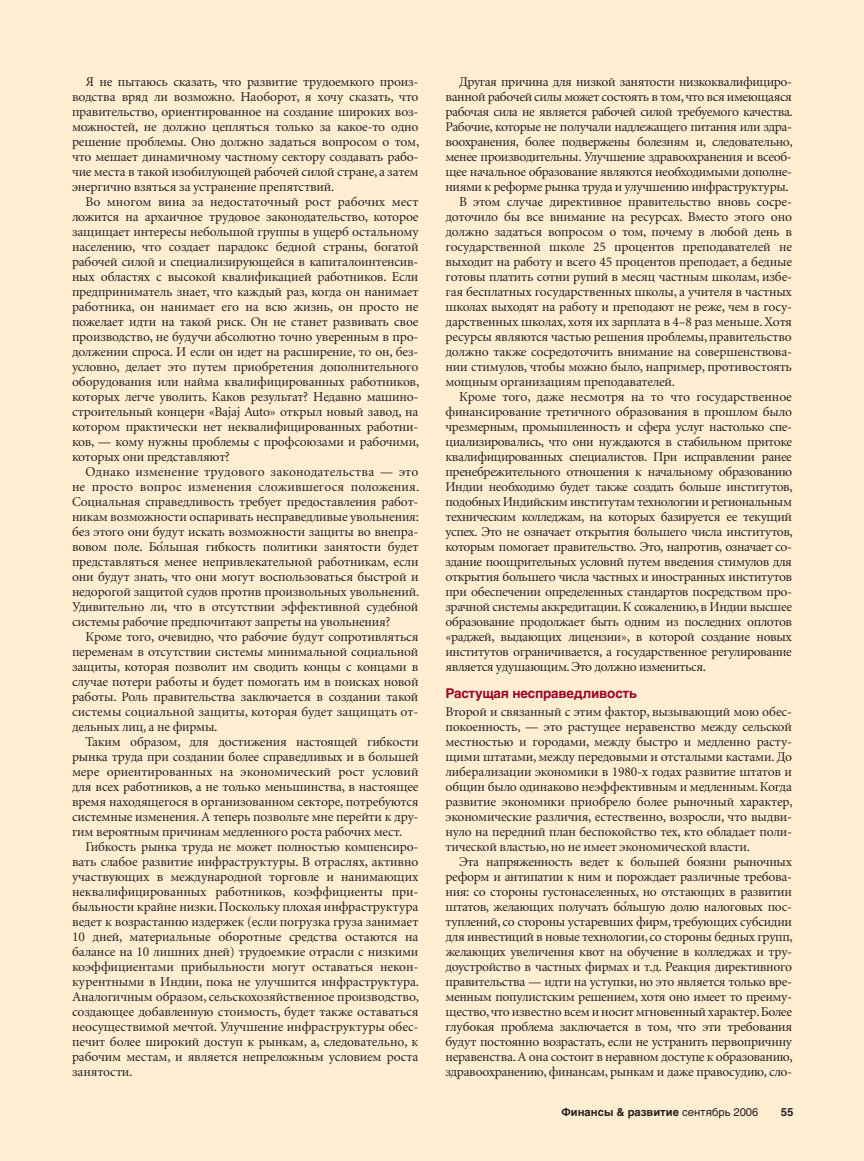
<style>
.page{position:relative;width:864px;height:1161px;background:#fff}
.page>*{position:absolute;margin:0;border:0;box-sizing:border-box;transform-origin:0 0}
.t1{font:13.5px/15px "Minion Cyr";letter-spacing:-.025em;color:#231f20;text-align:justify}
.t2{font:13.5px "Minion Cyr";letter-spacing:-.005em;color:#231f20}
.t3{font:700 13.5px "Helvetica Cyr";letter-spacing:-.015em;color:#9d0229}
.t4{font:italic 13.5px "Pragmatica AC";color:#231f20}
.t5{font:700 11.25px "Helvetica Cyr";color:#231f20}
.s1{font-family:"Helvetica Cyr Upright";font-weight:400}
</style>
<div class="page">
<hr style="left:0;top:0;width:3px;height:1161px;background:#ffebcd">
<div style="left:1px;top:0;width:863px;height:1161px;background:#ffeed2"></div>
<p class="t1" style="left:72px;top:75px;width:349px;text-indent:14px">Я не пытаюсь сказать, что развитие трудоемкого произ&shy;водства вряд ли возможно. Наоборот, я хочу сказать, что правительство, ориентированное на создание широких воз&shy;можностей, не должно цепляться только за какое-то одно решение проблемы. Oно должно задаться вопросом о том, что мешает динамичному частному сектору создавать рабо&shy;чие места в такой изобилующей рабочей силой стране, а затем энергично взяться за устранение препятствий.</p>
<p class="t1" style="left:72px;top:195px;width:349px;text-indent:14px">Во многом вина за недостаточный рост рабочих мест ложится на архаичное трудовое законодательство, которое защищает интересы небольшой группы в ущерб остальному населению, что создает парадокс бедной страны, богатой рабочей силой и специализирующейся в капиталоинтенсив&shy;ных областях с высокой квалификацией работников. Если предприниматель знает, что каждый раз, когда он нанимает работника, он нанимает его на всю жизнь, он просто не пожелает идти на такой риск. Он не станет развивать свое производство, не будучи абсолютно точно уверенным в про&shy;должении спроса. И если он идет на расширение, то он, без&shy;условно, делает это путем приобретения дополнительного оборудования или найма квалифицированных работников, которых легче уволить. Каков результат? Недавно машино&shy;строительный концерн «Bajaj Auto» открыл новый завод, на котором практически нет неквалифицированных работни&shy;ков, — кому нужны проблемы с профсоюзами и рабочими, которых они представляют?</p>
<p class="t1" style="left:72px;top:465px;width:349px;text-indent:14px">Однако изменение трудового законодательства — это не просто вопрос изменения сложившегося положения.<br>Социальная справедливость требует предоставления работ&shy;никам возможности оспаривать несправедливые увольнения: без этого они будут искать возможности защиты во внепра&shy;вовом поле. Бoльшая гибкость политики занятости будет</p>
<p class="t4" style="left:156px;top:541px;width:8px">-</p>
<p class="t1" style="left:72px;top:555px;width:349px">представляться менее непривлекательной работникам, если они будут знать, что они могут воспользоваться быстрой и недорогой защитой судов против произвольных увольнений.<br>Удивительно ли, что в отсутствии эффективной судебной системы рабочие предпочитают запреты на увольнения?</p>
<p class="t1" style="left:72px;top:630px;width:348px;text-indent:14px">Кроме того, очевидно, что рабочие будут сопротивляться переменам в отсутствии системы минимальной социальной защиты, которая позволит им сводить концы с концами в случае потери работы и будет помогать им в поисках новой работы. Роль правительства заключается в создании такой системы социальной защиты, которая будет защищать от&shy;дельных лиц, а не фирмы.</p>
<p class="t1" style="left:72px;top:735px;width:348px;text-indent:14px">Таким образом, для достижения настоящей гибкости рынка труда при создании более справедливых и в большей мере ориентированных на экономический рост условий для всех работников, а не только меньшинства, в настоящее время находящегося в организованном секторе, потребуются системные изменения. А теперь позвольте мне перейти к дру&shy;гим вероятным причинам медленного роста рабочих мест.</p>
<p class="t1" style="left:72px;top:840px;width:349px;text-indent:14px">Гибкость рынка труда не может полностью компенсиро&shy;вать слабое развитие инфраструктуры. В отраслях, активно участвующих в международной торговле и нанимающих неквалифицированных работников, коэффициенты при&shy;быльности крайне низки. Поскольку плохая инфраструктура ведет к возрастанию издержек (если погрузка груза занимает 10 дней, материальные оборотные средства остаются на балансе на 10 лишних дней) трудоемкие отрасли с низкими коэффициентами прибыльности могут оставаться некон&shy;курентными в Индии, пока не улучшится инфраструктура.<br>Аналогичным образом, сельскохозяйственное производство, создающее добавленную стоимость, будет также оставаться неосуществимой мечтой. Улучшение инфраструктуры обес&shy;печит более широкий доступ к рынкам, а, следовательно, к рабочим местам, и является непреложным условием роста занятости.</p>
<p class="t1" style="left:459px;top:75px;width:335px">Другая причина для низкой занятости низкоквалифициро-</p>
<p class="t1" style="left:446px;top:90px;width:348px">ванной рабочей силы может состоять в том, что вся имеющаяся</p>
<p class="t1" style="left:446px;top:105px;width:349px">рабочая сила не является рабочей силой требуемого качества.</p>
<p class="t1" style="left:446px;top:120px;width:348px">Рабочие, которые не получали надлежащего питания или здра-</p>
<p class="t1" style="left:446px;top:135px;width:349px">воохранения, более подвержены болезням и, следовательно,</p>
<p class="t1" style="left:446px;top:150px;width:348px">менее производительны. Улучшение здравоохранения и всеоб-</p>
<p class="t1" style="left:446px;top:165px;width:348px">щее начальное образование являются необходимыми дополне-</p>
<p class="t1" style="left:446px;top:180px;width:345px">ниями к реформе рынка труда и улучшению инфраструктуры.</p>
<p class="t1" style="left:459px;top:195px;width:334px">В этом случае директивное правительство вновь сосре-</p>
<p class="t1" style="left:446px;top:210px;width:348px">доточило бы все внимание на ресурсах. Вместо этого оно</p>
<p class="t1" style="left:446px;top:225px;width:348px">должно задаться вопросом о том, почему в любой день в</p>
<p class="t1" style="left:446px;top:240px;width:348px">государственной школе 25 процентов преподавателей не</p>
<p class="t1" style="left:446px;top:255px;width:348px">выходит на работу и всего 45 процентов преподает, а бедные</p>
<p class="t1" style="left:446px;top:270px;width:348px">готовы платить сотни рупий в месяц частным школам, избе-</p>
<p class="t1" style="left:446px;top:285px;width:348px">гая бесплатных государственных школы, а учителя в частных</p>
<p class="t1" style="left:446px;top:300px;width:348px">школах выходят на работу и преподают не реже, чем в госу-</p>
<p class="t1" style="left:446px;top:315px;width:348px">дарственных школах, хотя их зарплата в 4–8 раз меньше. Хотя</p>
<p class="t1" style="left:446px;top:330px;width:348px">ресурсы являются частью решения проблемы, правительство</p>
<p class="t1" style="left:446px;top:345px;width:348px">должно также сосредоточить внимание на совершенствова-</p>
<p class="t1" style="left:446px;top:360px;width:348px">нии стимулов, чтобы можно было, например, противостоять</p>
<p class="t1" style="left:446px;top:375px;width:231px">мощным организациям преподавателей.</p>
<p class="t2" style="left:459px;top:391px;width:334px">Кроме того, даже несмотря на то что государственное</p>
<p class="t1" style="left:446px;top:405px;width:348px">финансирование третичного образования в прошлом было</p>
<p class="t1" style="left:446px;top:420px;width:348px">чрезмерным, промышленность и сфера услуг настолько спе-</p>
<p class="t1" style="left:446px;top:435px;width:348px">циализировались, что они нуждаются в стабильном притоке</p>
<p class="t1" style="left:446px;top:450px;width:348px">квалифицированных специалистов. При исправлении ранее</p>
<p class="t1" style="left:446px;top:465px;width:348px">пренебрежительного отношения к начальному образованию</p>
<p class="t1" style="left:446px;top:480px;width:349px">Индии необходимо будет также создать больше институтов,</p>
<p class="t1" style="left:446px;top:495px;width:348px">подобных Индийским институтам технологии и региональным</p>
<p class="t1" style="left:446px;top:510px;width:348px">техническим колледжам, на которых базируется ее текущий</p>
<p class="t1" style="left:446px;top:525px;width:349px">успех. Это не означает открытия большего числа институтов,</p>
<p class="t1" style="left:446px;top:540px;width:348px">которым помогает правительство. Это, напротив, означает со-</p>
<p class="t1" style="left:446px;top:555px;width:348px">здание поощрительных условий путем введения стимулов для</p>
<p class="t1" style="left:446px;top:570px;width:348px">открытия большего числа частных и иностранных институтов</p>
<p class="t1" style="left:446px;top:585px;width:348px">при обеспечении определенных стандартов посредством про-</p>
<p class="t1" style="left:446px;top:600px;width:348px">зрачной системы аккредитации. К сожалению, в Индии высшее</p>
<p class="t1" style="left:446px;top:615px;width:348px">образование продолжает быть одним из последних оплотов</p>
<p class="t1" style="left:446px;top:630px;width:348px">«раджей, выдающих лицензии», в которой создание новых</p>
<p class="t1" style="left:446px;top:645px;width:348px">институтов ограничивается, а государственное регулирование</p>
<p class="t1" style="left:446px;top:660px;width:262px">является удушающим. Это должно измениться.</p>
<p class="t3" style="left:446px;top:688px;width:193px">Растущая несправедливость</p>
<p class="t1" style="left:446px;top:705px;width:349px">Второй и связанный с этим фактор, вызывающий мою обес&shy;покоенность, — это растущее неравенство между сельской местностью и городами, между быстро и медленно расту&shy;щими штатами, между передовыми и отсталыми кастами. До либерализации экономики в 1980-х годах развитие штатов и общин было одинаково неэффективным и медленным. Когда развитие экономики приобрело более рыночный характер, экономические различия, естественно, возросли, что выдви&shy;нуло на передний план беспокойство тех, кто обладает поли&shy;тической властью, но не имеет экономической власти.</p>
<p class="t1" style="left:446px;top:855px;width:348px;text-indent:14px">Эта напряженность ведет к большей боязни рыночных реформ и антипатии к ним и порождает различные требова&shy;ния: со стороны густонаселенных, но отстающих в развитии штатов, желающих получать большую долю налоговых пос-</p>
<p class="t4" style="left:620px;top:901px;width:8px">-</p>
<p class="t1" style="left:446px;top:915px;width:349px">туплений, со стороны устаревших фирм, требующих субсидии для инвестиций в новые технологии, со стороны бедных групп, желающих увеличения квот на обучение в колледжах и тру&shy;доустройство в частных фирмах и т.д. Реакция директивного правительства — идти на уступки, но это является только вре&shy;менным популистским решением, хотя оно имеет то преиму&shy;щество, что известно всем и носит мгновенный характер. Более глубокая проблема заключается в том, что эти требования будут постоянно возрастать, если не устранить первопричину неравенства. А она состоит в неравном доступе к образованию, здравоохранению, финансам, рынкам и даже правосудию, сло-</p>
<p class="t5" style="left:562px;top:1108px;width:198px">Финансы &amp; развитие <span class="s1">сентябрь 2006</span></p>
<p class="t5" style="left:781px;top:1108px;width:14px">55</p>
</div>
